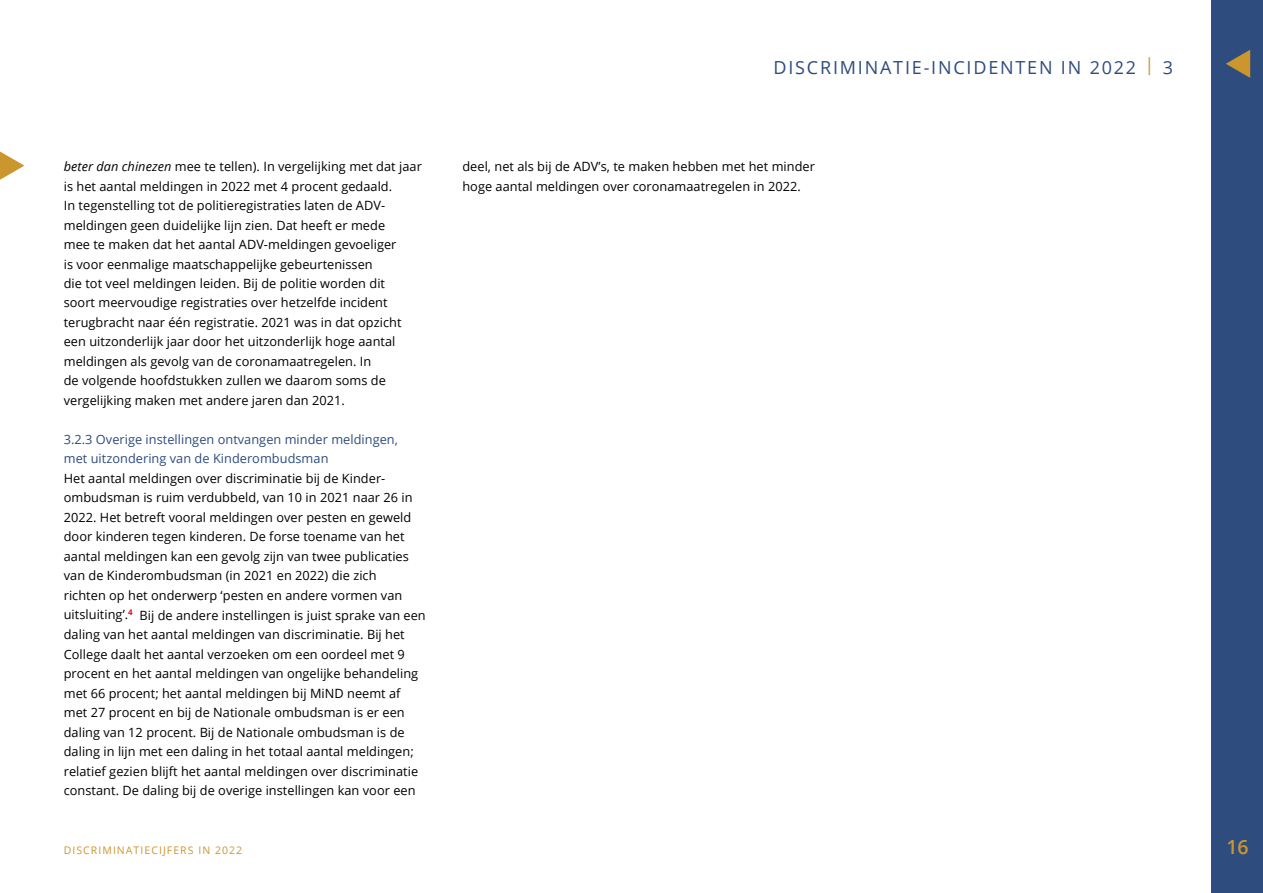
<style>
.page{position:relative;width:1263px;height:893px;background:#fff}
.page>*{position:absolute;margin:0;border:0;box-sizing:border-box;transform-origin:0 0}
.t1{font:600 19.5px "Open Sans";color:#cc962e}
.t2{font:18px "Open Sans";letter-spacing:.1em;color:#2e4c7e}
.t3{font:12.75px/19.5px "Open Sans";letter-spacing:.005em;color:#000}
.t4{font:12.75px/19.5px "Open Sans";letter-spacing:.005em;color:#2e4c7e}
.t5{font:10.5px "Open Sans";letter-spacing:.1em;color:#cc962e}
.s1{font-style:italic}
</style>
<div class="page">
<div style="left:1212px;top:0;width:51px;height:893px;background:#2e4c7e"></div>
<svg style="left:1226px;top:50px;width:24px;height:28px"></svg>
<svg style="left:0;top:152px;width:24px;height:28px"></svg>
<p class="t3" style="left:64px;top:156px;width:360px"><span class="s1">beter dan chinezen</span> mee te tellen). I n vergelijking met dat jaar is het aantal meldingen in 2022 met 4 procent gedaald.<br>I n tegenstelling tot de politieregistraties laten de ADV</p>
<p class="t3" style="left:64px;top:195px;width:323px;text-align:justify;text-indent:317px">- meldingen geen duidelijke lijn zien. Dat heeft er mede mee te maken dat het aantal ADV</p>
<p class="t3" style="left:64px;top:234px;width:339px;text-indent:200px">-meldingen gevoeliger is voor eenmalige maatschappelijke gebeurtenissen<br>die tot veel meldingen leiden. Bij de politie worden dit soort meervoudige registraties over hetzelfde incident terugbracht naar één registratie. 2021 was in dat opzicht een uitzonderlijk jaar door het uitzonderlijk hoge aantal meldingen als gevolg van de coronamaatregelen. I n<br>de volgende hoofdstukken zullen we daarom soms de vergelijking maken met andere jaren dan 2021.</p>
<p class="t4" style="left:64px;top:429px;width:336px">3.2.3 Overige instellingen ontvangen minder meldingen, met uitzondering van de Kinderombudsman</p>
<p class="t3" style="left:64px;top:468px;width:363px">Het aantal meldingen over discriminatie bij de Kinder&shy;ombudsman is ruim verdubbeld, van 10 in 2021 naar 26 in 2022. Het betreft vooral meldingen over pesten en geweld door kinderen tegen kinderen. De forse toename van het aantal meldingen kan een gevolg zijn van twee publicaties van de Kinderombudsman (in 2021 en 2022) die zich<br>richten op het onderwerp ‘pesten en andere vormen van uitsluiting’.<sup>4</sup> Bij de andere instellingen is juist sprake van een daling van het aantal meldingen van discriminatie. Bij het College daalt het aantal verzoeken om een oordeel met 9 procent en het aantal meldingen van ongelijke behandeling met 66 procent; het aantal meldingen bij M iND neemt af met 27 procent en bij de Nationale ombudsman is er een daling van 12 procent. Bij de Nationale ombudsman is de daling in lijn met een daling in het totaal aantal meldingen; relatief gezien blijft het aantal meldingen over discriminatie constant. De daling bij de overige instellingen kan voor een</p>
<p class="t5" style="left:64px;top:842px;width:180px">Discriminatiecijfers in 2022</p>
<h2 class="t2" style="left:773px;top:55px;width:401px">Discriminatie-incidenten in 2022 <sup>|</sup> 3</h2>
<p class="t3" style="left:462px;top:156px;width:121px">deel, net als bij de ADV</p>
<p class="t3" style="left:462px;top:156px;width:354px;text-indent:136px">’s, te maken hebben met het minder hoge aantal meldingen over coronamaatregelen in 2022.</p>
<h1 class="t1" style="left:1226px;top:833px;width:24px">16</h1>
</div>
